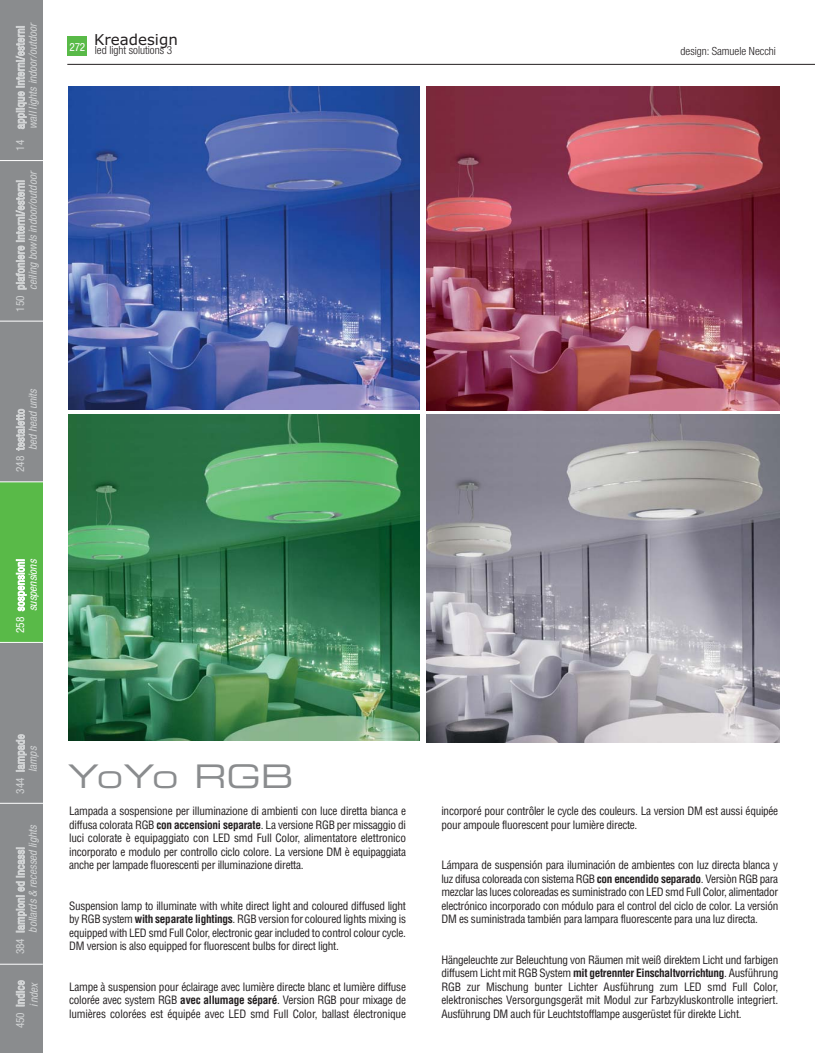
<style>
.page{position:relative;width:815px;height:1053px;background:#fff}
.page>*{position:absolute;margin:0;border:0;box-sizing:border-box;transform-origin:0 0}
.t1{font:32.5px "Eurostile Extended Two";color:#8a8c8e}
.t2{font:15px "Verdana";color:#231f20}
.t3{font:condensed 11.25px/13.5px "Helvetica LT";letter-spacing:-.025em;color:#231f20;text-align:justify}
.t4{font:condensed 11.25px "Helvetica Neue";letter-spacing:.03em;color:#d1d3d4}
.t5{font:italic condensed 11.25px "Helvetica Neue";color:#d1d3d4}
.t6{font:300 condensed 11.25px "Helvetica Neue";color:#231f20}
.t7{font:condensed 11.25px "Helvetica Neue";letter-spacing:.03em;color:#fff}
.t8{font:italic condensed 11.25px "Helvetica Neue";color:#fff}
.s1{font-weight:700}
</style>
<div class="page">
<div style="left:68px;top:36px;width:19px;height:20px;background:#59ba48"></div>
<hr style="left:67px;top:64px;width:748px;height:1px;background:#231f20">
<img style="left:68px;top:87px;width:352px;height:322px">
<img style="left:427px;top:87px;width:353px;height:323px">
<img style="left:68px;top:414px;width:352px;height:326px">
<img style="left:427px;top:414px;width:353px;height:328px">
<div style="left:0;top:803px;width:43px;height:161px;background:#8a8c8e"></div>
<div style="left:0;top:642px;width:43px;height:161px;background:#8a8c8e"></div>
<div style="left:0;top:482px;width:43px;height:160px;background:#59ba48"></div>
<div style="left:0;top:321px;width:43px;height:160px;background:#8a8c8e"></div>
<div style="left:0;top:161px;width:43px;height:160px;background:#8a8c8e"></div>
<div style="left:0;top:0;width:43px;height:160px;background:#8a8c8e"></div>
<div style="left:0;top:964px;width:43px;height:88px;background:#8a8c8e"></div>
<hr style="left:0;top:963px;width:43px;height:1px;background:#fff">
<hr style="left:0;top:642px;width:43px;height:1px;background:#fff">
<hr style="left:0;top:321px;width:43px;height:1px;background:#fff">
<hr style="left:0;top:802px;width:43px;height:1px;background:#fff">
<p class="t4" style="left:16px;top:151px;width:127px;rotate:-90deg">14 applique interni/esterni</p>
<p class="t5" style="left:29px;top:129px;width:109px;rotate:-90deg">wall lig hts indoor/outdoor</p>
<p class="t4" style="left:16px;top:311px;width:133px;rotate:-90deg">150 plafoniere interni/esterni</p>
<p class="t5" style="left:29px;top:290px;width:121px;rotate:-90deg">ceiling bowls indoor/outdoor</p>
<p class="t5" style="left:29px;top:450px;width:65px;rotate:-90deg">bed head units</p>
<p class="t4" style="left:16px;top:472px;width:65px;rotate:-90deg">248 testaletto</p>
<h2 class="t2" style="left:94px;top:34px;width:85px">Kreadesign</h2>
<p class="t6" style="left:95px;top:46px;width:79px">led light solutions 3</p>
<p class="t7" style="left:70px;top:43px;width:17px">272</p>
<p class="t6" style="left:681px;top:47px;width:97px">design: Samuele Necchi</p>
<p class="t7" style="left:16px;top:633px;width:75px;rotate:-90deg">258 sospensioni</p>
<p class="t8" style="left:29px;top:611px;width:55px;rotate:-90deg">suspensions</p>
<p class="t4" style="left:16px;top:793px;width:61px;rotate:-90deg">344 lampade</p>
<p class="t5" style="left:29px;top:772px;width:29px;rotate:-90deg">lamps</p>
<p class="t5" style="left:29px;top:932px;width:111px;rotate:-90deg">bollards &amp; recessed lig hts</p>
<p class="t4" style="left:16px;top:954px;width:109px;rotate:-90deg">384 lampioni ed incassi</p>
<p class="t4" style="left:16px;top:1028px;width:50px;rotate:-90deg">450 indice</p>
<p class="t5" style="left:30px;top:1006px;width:27px;rotate:-90deg">i ndex</p>
<h1 class="t1" style="left:68px;top:764px;width:227px">YoYo RGB</h1>
<p class="t3" style="left:69px;top:805px;width:338px">Lampada a sospensione per illuminazione di ambienti con luce diretta bianca e diffusa colorata RGB <span class="s1">con accensioni separate</span>. La versione RGB per missaggio di luci colorate è equipaggiato con LED smd Full Color, alimentatore elettronico incorporato e modulo per controllo ciclo colore. La versione DM è equipaggiata anche per lampade fluorescenti per illuminazione diretta.</p>
<p class="t3" style="left:69px;top:899px;width:338px">Suspension lamp to illuminate with white direct light and coloured diffused light by RGB system <span class="s1">with separate lightings</span>. RGB version for coloured lights mixing is equipped with LED smd Full Color, electronic gear included to control colour cycle.<br>DM version is also equipped for fluorescent bulbs for direct light.</p>
<p class="t3" style="left:69px;top:980px;width:338px">Lampe à suspension pour éclairage avec lumière directe blanc et lumière diffuse colorée avec system RGB <span class="s1">avec allumage séparé</span>. Version RGB pour mixage de lumières colorées est équipée avec LED smd Full Color, ballast électronique</p>
<p class="t3" style="left:441px;top:805px;width:338px">incorporé pour contrôler le cycle des couleurs. La version DM est aussi équipée pour ampoule fluorescent pour lumière directe.</p>
<p class="t3" style="left:441px;top:859px;width:338px">Lámpara de suspensión para iluminación de ambientes con luz directa blanca y luz difusa coloreada con sistema RGB <span class="s1">con encendido separado</span>. Versiòn RGB para mezclar las luces coloreadas es suministrado con LED smd Full Color, alimentador electrónico incorporado con módulo para el control del ciclo de color. La versión DM es suministrada también para lampara fluorescente para una luz directa.</p>
<p class="t3" style="left:441px;top:953px;width:338px">Hängeleuchte zur Beleuchtung von Räumen mit weiß direktem Licht und farbigen diffusem Licht mit RGB System <span class="s1">mit getrennter Einschaltvorrichtung</span>. Ausführung RGB zur Mischung bunter Lichter Ausführung zum LED smd Full Color, elektronisches Versorgungsgerät mit Modul zur Farbzykluskontrolle integriert.<br>Ausführung DM auch für Leuchtstofflampe ausgerüstet für direkte Licht.</p>
</div>
